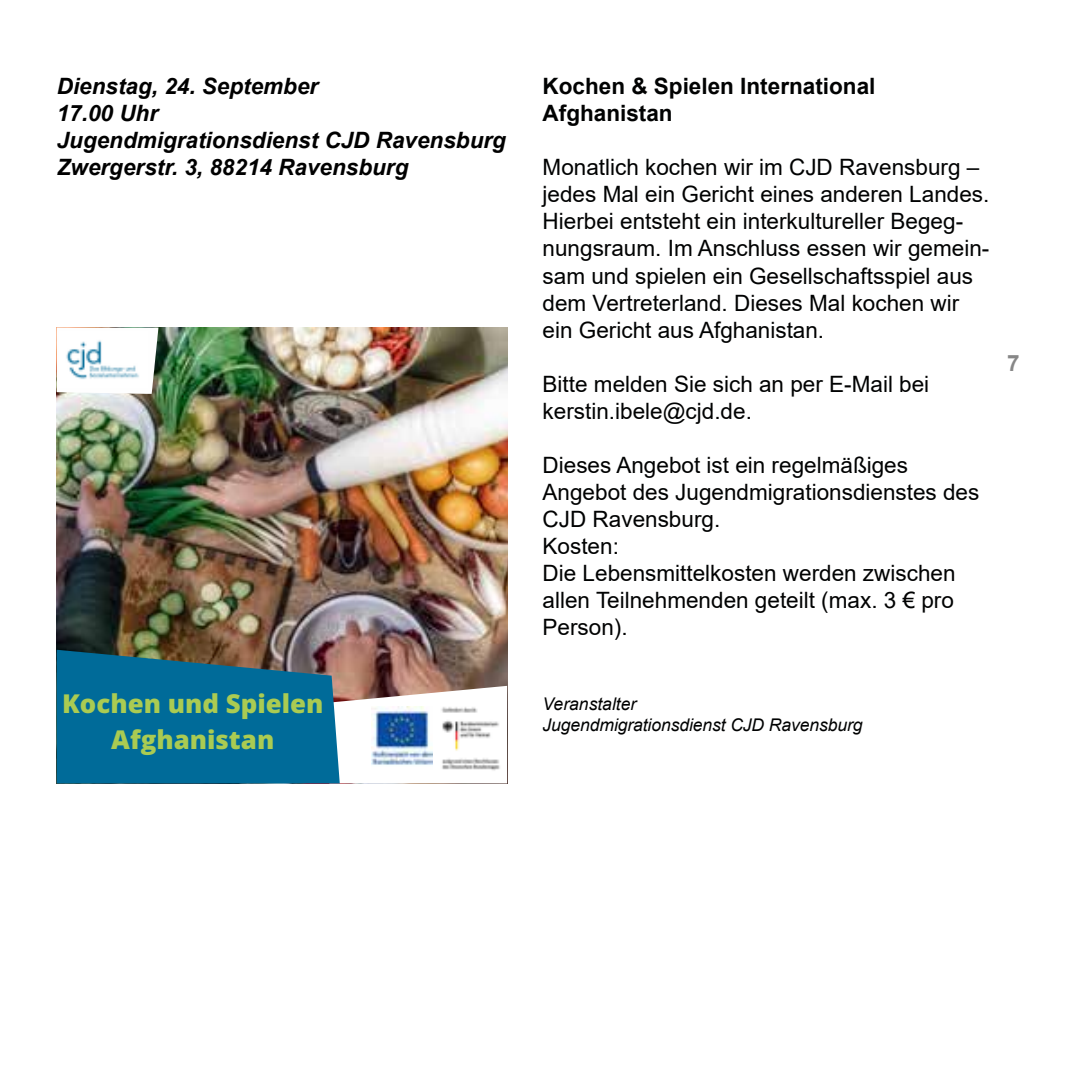
<style>
.page{position:relative;width:1071px;height:1092px;background:#fff}
.page>*{position:absolute;margin:0;border:0;box-sizing:border-box;transform-origin:0 0}
.t1{font:800 25.75px/35.8px "Open Sans";color:#aacb52;text-align:center}
.t2{font:22.5px/27px "Arial";color:#010202}
.t3{font:italic 700 22.5px/27px "Arial";color:#000}
.t4{font:700 22.5px/27px "Arial";color:#010202}
.t5{font:700 22.5px "Arial";color:#878787}
.t6{font:italic 17.5px "Arial";letter-spacing:-.005em;color:#010202}
.t7{font:italic 17.5px "Arial";color:#000}
</style>
<div class="page">
<img style="left:57px;top:327px;width:450px;height:322px">
<svg style="left:57px;top:649px;width:450px;height:134px;background:#3a7994"></svg>
<img style="left:432px;top:698px;width:74px;height:79px">
<svg style="left:57px;top:327px;width:101px;height:67px"></svg>
<img style="left:59px;top:331px;width:88px;height:56px">
<img style="left:371px;top:706px;width:61px;height:63px">
<p class="t3" style="left:57px;top:74px;width:450px">Dienstag, 24. September<br>17.00 Uhr<br>Jugendmigrationsdienst CJD Ravensburg<br>Zwergerstr. 3, 88214 Ravensburg</p>
<p class="t1" style="left:62px;top:684px;width:263px">Kochen und Spielen<br>Afghanistan</p>
<p class="t4" style="left:542px;top:73px;width:334px">Kochen &amp; Spielen International<br>Afghanistan</p>
<p class="t2" style="left:542px;top:154px;width:448px">Monatlich kochen wir im CJD Ravensburg – jedes Mal ein Gericht eines anderen Landes.<br>Hierbei entsteht ein interkultureller Begeg&shy;nungsraum. Im Anschluss essen wir gemein&shy;sam und spielen ein Gesellschaftsspiel aus dem Vertreterland. Dieses Mal kochen wir ein Gericht aus Afghanistan.</p>
<p class="t2" style="left:542px;top:370px;width:388px">Bitte melden Sie sich an per E-Mail bei kerstin.ibele@cjd.de.</p>
<p class="t2" style="left:542px;top:451px;width:438px">Dieses Angebot ist ein regelmäßiges<br>Angebot des Jugendmigrationsdienstes des<br>CJD Ravensburg.<br>Kosten:<br>Die Lebensmittelkosten werden zwischen allen Teilnehmenden geteilt (max. 3 € pro<br>Person).</p>
<p class="t5" style="left:1006px;top:347px;width:14px">7</p>
<p class="t7" style="left:542px;top:692px;width:95px">Veranstalter</p>
<p class="t6" style="left:542px;top:713px;width:321px">Jugendmigrationsdienst CJD Ravensburg</p>
</div>
